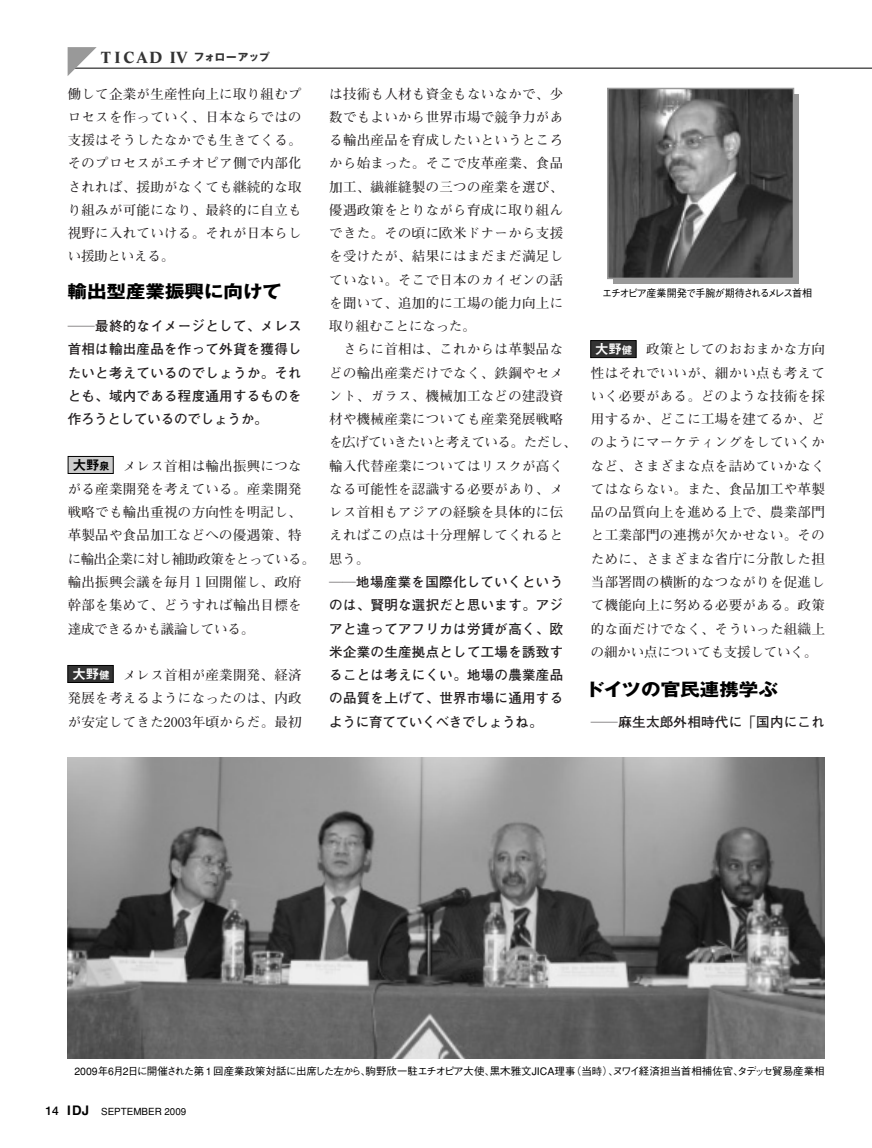
<style>
.page{position:relative;width:872px;height:1148px;background:#fff}
.page>*{position:absolute;margin:0;border:0;box-sizing:border-box;transform-origin:0 0}
.t1{font:700 17.55px "Gothic MB101";color:#000;scale:1.11 1}
.t2{font:700 15.75px "Life";letter-spacing:.1em;color:#333}
.t3{font:700 13.5px/23.2px "Futo Min A101";letter-spacing:.02em;color:#231f20;text-align:justify}
.t4{font:700 13.5px/23.2px "Futo Go B101";letter-spacing:.02em;color:#231f20;text-align:justify}
.t5{font:700 13.5px/23.2px "Futo Go B101";letter-spacing:.02em;color:#231f20;text-align:justify;scale:2 1}
.t6{font:13.5px "Midashi Go MB31";color:#fff}
.t7{font:13.5px "Midashi Go MB31";color:#000}
.t8{font:500 10.5px "Gothic BBB";letter-spacing:-.01em;color:#000}
.t9{font:500 10.5px "Gothic BBB";letter-spacing:-.085em;color:#000;scale:.96 1}
.t10{font:500 9.75px "Gothic BBB";color:#000}
.s1{font-family:"Gothic MB101";font-size:10.5px}
.s2{font-size:10.5px}
.s3{font-family:"Futo Min A101"}
.s4{font-family:"Futo Go B101";font-weight:700;font-size:12px}
.s5{font-family:"Midashi Go MB31";font-weight:400;font-size:13.2px}
</style>
<div class="page">
<hr style="left:70px;top:68px;width:802px;height:1px;background:#000">
<svg style="left:68px;top:47px;width:29px;height:29px"></svg>
<img style="left:68px;top:757px;width:756px;height:301px">
<div style="left:68px;top:665px;width:45px;height:17px;background:#333;border:1px solid #000"></div>
<div style="left:590px;top:340px;width:46px;height:18px;background:#333;border:1px solid #000"></div>
<div style="left:68px;top:456px;width:45px;height:18px;background:#ccc;border:1px solid #000"></div>
<div style="left:613px;top:94px;width:185px;height:189px;background:#999"></div>
<img style="left:610px;top:91px;width:181px;height:185px">
<div style="left:607px;top:88px;width:187px;height:191px;border:2px solid #999"></div>
<p class="t2" style="left:101px;top:51px;width:170px">TICAD IV <span class="s1">フォローアップ</span></p>
<p class="t3" style="left:68px;top:84px;width:235px">働して企業が生産性向上に取り組むプロセスを作っていく、日本ならではの支援はそうしたなかでも生きてくる。そのプロセスがエチオピア側で内部化されれば、援助がなくても継続的な取り組みが可能になり、最終的に自立も視野に入れていける。それが日本らしい援助といえる。</p>
<p class="t1" style="left:68px;top:285px;width:194px">輸出型産業振興に向けて</p>
<p class="t5" style="left:68px;top:316px;width:118px">―最終的なイメージとして、メレス首相は輸出産品を作って外貨を獲得したいと考えているのでしょうか。それとも、域内である程度通用するものを作ろうとしているのでしょうか。</p>
<p class="t3" style="left:68px;top:456px;width:249px;text-align:left">　　　　メレス首相は輸出振興につながる産業開発を考えている。産業開発戦略でも輸出重視の方向性を明記し、革製品や食品加工などへの優遇策、特に輸出企業に対し補助政策をとっている。輸出振興会議を毎月１回開催し、政府幹部を集めて、どうすれば輸出目標を達成できるかも議論している。</p>
<p class="t3" style="left:68px;top:665px;width:235px">　　　　メレス首相が産業開発、経済発展を考えるようになったのは、内政が安定してきた2003年頃からだ。最初</p>
<p class="t7" style="left:73px;top:460px;width:39px">大野<span class="s2">泉</span></p>
<p class="t6" style="left:72px;top:669px;width:39px">大野<span class="s2">健</span></p>
<p class="t3" style="left:329px;top:84px;width:249px;text-align:left">は技術も人材も資金もないなかで、少数でもよいから世界市場で競争力がある輸出産品を育成したいというところから始まった。そこで皮革産業、食品加工、繊維縫製の三つの産業を選び、優遇政策をとりながら育成に取り組んできた。その頃に欧米ドナーから支援を受けたが、結果にはまだまだ満足していない。そこで日本のカイゼンの話を聞いて、追加的に工場の能力向上に取り組むことになった。<br>　さらに首相は、これからは革製品などの輸出産業だけでなく、鉄鋼やセメント、ガラス、機械加工などの建設資材や機械産業についても産業発展戦略を広げていきたいと考えている。ただし、輸入代替産業についてはリスクが高くなる可能性を認識する必要があり、メレス首相もアジアの経験を具体的に伝えればこの点は十分理解してくれると思う。</p>
<p class="t4" style="left:329px;top:572px;width:235px"><span class="s3">――</span>地場産業を国際化していくというのは、賢明な選択だと思います。アジアと違ってアフリカは労賃が高く、欧米企業の生産拠点として工場を誘致することは考えにくい。地場の農業産品の品質を上げて、世界市場に通用するように育てていくべきでしょうね。</p>
<p class="t9" style="left:602px;top:289px;width:220px">エチオピア産業開発で手腕が期待されるメレス首相</p>
<p class="t3" style="left:591px;top:339px;width:235px">　　　　政策としてのおおまかな方向性はそれでいいが、細かい点も考えていく必要がある。どのような技術を採用するか、どこに工場を建てるか、どのようにマーケティングをしていくかなど、さまざまな点を詰めていかなくてはならない。また、食品加工や革製品の品質向上を進める上で、農業部門と工業部門の連携が欠かせない。そのために、さまざまな省庁に分散した担当部署間の横断的なつながりを促進して機能向上に努める必要がある。政策的な面だけでなく、そういった組織上の細かい点についても支援していく。</p>
<p class="t6" style="left:595px;top:344px;width:39px">大野<span class="s2">健</span></p>
<p class="t1" style="left:585px;top:682px;width:175px">ドイツの官民連携学ぶ</p>
<p class="t5" style="left:591px;top:711px;width:118px">―麻生太郎外相時代に「国内にこれ</p>
<p class="t8" style="left:74px;top:1067px;width:751px">2009年6月2日に開催された第 1 回産業政策対話に出席した左から、駒野欣一駐エチオピア大使、黒木雅文JICA理事（当時）、ヌワイ経済担当首相補佐官、タデッセ貿易産業相</p>
<p class="t10" style="left:46px;top:1108px;width:142px"><span class="s4">14</span> <span class="s5">IDJ</span> SEPTEMBER 2009</p>
</div>
